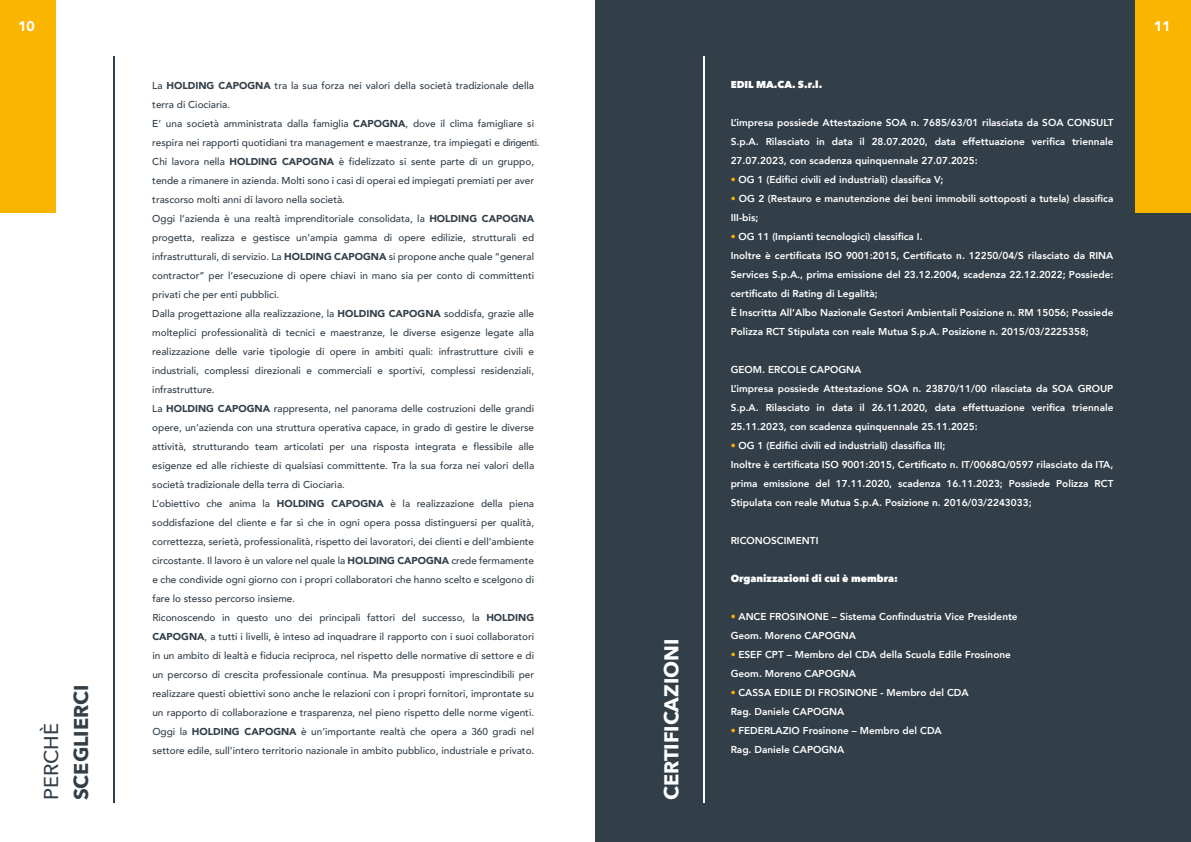
<style>
.page{position:relative;width:1191px;height:842px;background:#fff}
.page>*{position:absolute;margin:0;border:0;box-sizing:border-box;transform-origin:0 0}
.t1{font:700 20px "Avenir Next";color:#fff}
.t2{font:700 20px "Avenir Next";color:#323e48}
.t3{font:500 20px "Avenir Next";color:#323e48}
.t4{font:900 14px "Avenir";color:#fff}
.t5{font:500 10px/19px "Avenir";color:#323e48}
.t6{font:800 10px/19px "Avenir";color:#fff}
.t7{font:800 10px "Avenir Next";color:#fff}
.s1{font-weight:900}
.s2{font-weight:500;color:#fab500}
</style>
<div class="page">
<div style="left:595px;top:0;width:596px;height:842px;background:#323e48"></div>
<hr style="left:703px;top:56px;width:1px;height:746px;background:#fff">
<div style="left:1135px;top:0;width:56px;height:212px;background:#fab500"></div>
<div style="left:0;top:0;width:55px;height:212px;background:#fab500"></div>
<hr style="left:113px;top:56px;width:2px;height:746px;background:#323e48">
<h2 class="t4" style="left:18px;top:14px;width:18px">10</h2>
<h2 class="t4" style="left:1153px;top:14px;width:18px">11</h2>
<h1 class="t3" style="left:34px;top:800px;width:78px;rotate:-90deg">PERCHÈ</h1>
<h1 class="t2" style="left:64px;top:800px;width:117px;rotate:-90deg">SCEGLIERCI</h1>
<p class="t5" style="left:152px;top:75px;width:389px">La <span class="s1">HOLDING CAPOGNA</span> tra la sua forza nei valori della società tradizionale della terra di Ciociaria.<br>E’ una società amministrata dalla famiglia <span class="s1">CAPOGNA</span>, dove il clima famigliare si respira nei rapporti quotidiani tra management e maestranze, tra impiegati e dirigenti.<br>Chi lavora nella <span class="s1">HOLDING CAPOGNA</span> è fidelizzato si sente parte di un gruppo, tende a rimanere in azienda. Molti sono i casi di operai ed impiegati premiati per aver trascorso molti anni di lavoro nella società.<br>Oggi l’azienda è una realtà imprenditoriale consolidata, la <span class="s1">HOLDING CAPOGNA </span>progetta, realizza e gestisce un’ampia gamma di opere edilizie, strutturali ed infrastrutturali, di servizio. La <span class="s1">HOLDING CAPOGNA</span> si propone anche quale “general contractor” per l’esecuzione di opere chiavi in mano sia per conto di committenti privati che per enti pubblici.<br>Dalla progettazione alla realizzazione, la <span class="s1">HOLDING CAPOGNA</span> soddisfa, grazie alle molteplici professionalità di tecnici e maestranze, le diverse esigenze legate alla realizzazione delle varie tipologie di opere in ambiti quali: infrastrutture civili e industriali, complessi direzionali e commerciali e sportivi, complessi residenziali, infrastrutture.<br>La <span class="s1">HOLDING CAPOGNA</span> rappresenta, nel panorama delle costruzioni delle grandi opere, un’azienda con una struttura operativa capace, in grado di gestire le diverse attività, strutturando team articolati per una risposta integrata e flessibile alle esigenze ed alle richieste di qualsiasi committente. Tra la sua forza nei valori della società tradizionale della terra di Ciociaria.<br>L’obiettivo che anima la <span class="s1">HOLDING CAPOGNA</span> è la realizzazione della piena soddisfazione del cliente e far sì che in ogni opera possa distinguersi per qualità, correttezza, serietà, professionalità, rispetto dei lavoratori, dei clienti e dell’ambiente circostante. Il lavoro è un valore nel quale la <span class="s1">HOLDING CAPOGNA</span> crede fermamente e che condivide ogni giorno con i propri collaboratori che hanno scelto e scelgono di fare lo stesso percorso insieme.<br>Riconoscendo in questo uno dei principali fattori del successo, la <span class="s1">HOLDING CAPOGNA</span>, a tutti i livelli, è inteso ad inquadrare il rapporto con i suoi collaboratori in un ambito di lealtà e fiducia reciproca, nel rispetto delle normative di settore e di un percorso di crescita professionale continua. Ma presupposti imprescindibili per realizzare questi obiettivi sono anche le relazioni con i propri fornitori, improntate su un rapporto di collaborazione e trasparenza, nel pieno rispetto delle norme vigenti.<br>Oggi la <span class="s1">HOLDING CAPOGNA</span> è un’importante realtà che opera a 360 gradi nel settore edile, sull’intero territorio nazionale in ambito pubblico, industriale e privato.</p>
<h1 class="t1" style="left:654px;top:800px;width:163px;rotate:-90deg">CERTIFICAZIONI</h1>
<p class="t7" style="left:730px;top:78px;width:93px">EDIL MA.CA. S.r.l.</p>
<p class="t6" style="left:730px;top:113px;width:384px;text-align:justify">L’impresa possiede Attestazione SOA n. 7685/63/01 rilasciata da SOA CONSULT S.p.A. Rilasciato in data il 28.07.2020, data effettuazione verifica triennale 27.07.2023, con scadenza quinquennale 27.07.2025:</p>
<p class="t6" style="left:730px;top:170px;width:214px"><span class="s2">•</span> OG 1 (Edifici civili ed industriali) classifica V;</p>
<p class="t6" style="left:730px;top:189px;width:384px"><span class="s2">•</span> OG 2 (Restauro e manutenzione dei beni immobili sottoposti a tutela) classifica<br>III-bis;</p>
<p class="t6" style="left:730px;top:227px;width:384px"><span class="s2">•</span> OG 11 (Impianti tecnologici) classifica I.<br>Inoltre è certificata ISO 9001:2015, Certificato n. 12250/04/S rilasciato da RINA Services S.p.A., prima emissione del 23.12.2004, scadenza 22.12.2022; Possiede: certificato di Rating di Legalità;<br>È Inscritta All’Albo Nazionale Gestori Ambientali Posizione n. RM 15056; Possiede Polizza RCT Stipulata con reale Mutua S.p.A. Posizione n. 2015/03/2225358;</p>
<p class="t6" style="left:730px;top:360px;width:384px">GEOM. ERCOLE CAPOGNA<br>L’impresa possiede Attestazione SOA n. 23870/11/00 rilasciata da SOA GROUP S.p.A. Rilasciato in data il 26.11.2020, data effettuazione verifica triennale 25.11.2023, con scadenza quinquennale 25.11.2025:</p>
<p class="t6" style="left:730px;top:436px;width:384px"><span class="s2">•</span> OG 1 (Edifici civili ed industriali) classifica III;<br>Inoltre è certificata ISO 9001:2015, Certificato n. IT/0068Q/0597 rilasciato da ITA, prima emissione del 17.11.2020, scadenza 16.11.2023; Possiede Polizza RCT Stipulata con reale Mutua S.p.A. Posizione n. 2016/03/2243033;</p>
<p class="t6" style="left:730px;top:531px;width:89px">RICONOSCIMENTI</p>
<p class="t7" style="left:730px;top:572px;width:169px">Organizzazioni di cui è membra:</p>
<p class="t6" style="left:730px;top:607px;width:288px"><span class="s2">•</span> ANCE FROSINONE – Sistema Confindustria Vice Presidente<br>Geom. Moreno CAPOGNA</p>
<p class="t6" style="left:730px;top:645px;width:282px"><span class="s2">•</span> ESEF CPT – Membro del CDA della Scuola Edile Frosinone<br>Geom. Moreno CAPOGNA</p>
<p class="t6" style="left:730px;top:683px;width:239px"><span class="s2">•</span> CASSA EDILE DI FROSINONE - Membro del CDA<br>Rag. Daniele CAPOGNA</p>
<p class="t6" style="left:730px;top:721px;width:213px"><span class="s2">•</span> FEDERLAZIO Frosinone – Membro del CDA<br>Rag. Daniele CAPOGNA</p>
</div>
